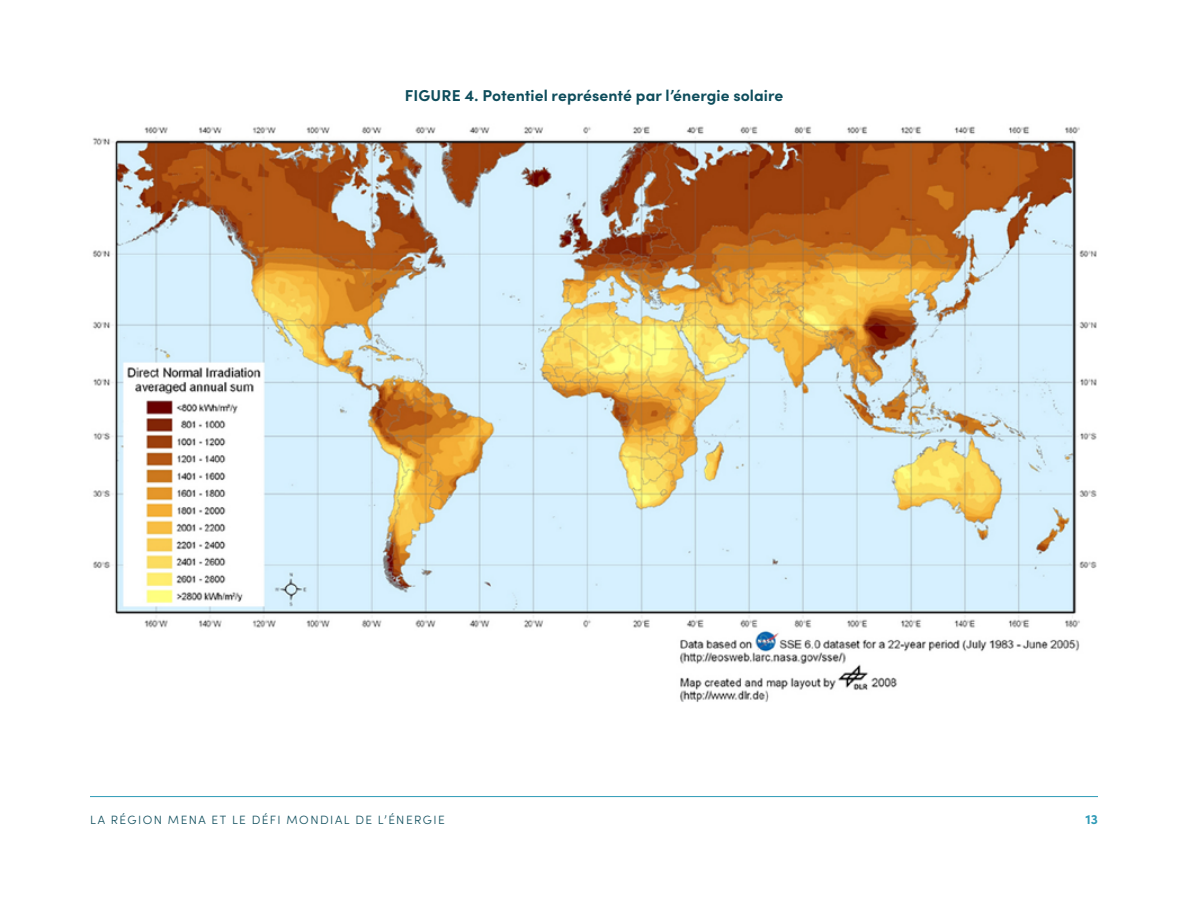
<style>
.page{position:relative;width:1188px;height:918px;background:#fff}
.page>*{position:absolute;margin:0;border:0;box-sizing:border-box;transform-origin:0 0}
.t1{font:700 15.75px "Sofia Pro";letter-spacing:.005em;color:#0e4d5c}
.t2{font:700 13.5px "Sofia Pro";color:#2e9ab6}
.t3{font:300 12px "Sofia Pro";letter-spacing:.12em;color:#0e4d5c}
</style>
<div class="page">
<hr style="left:90px;top:796px;width:1008px;height:1px;background:#2e9ab6">
<img style="left:92px;top:126px;width:1005px;height:576px">
<p class="t1" style="left:405px;top:84px;width:380px">FIGURE 4. Potentiel représenté par l’énergie solaire</p>
<p class="t3" style="left:90px;top:811px;width:356px">LA RÉGION MENA ET LE DÉFI MONDIAL DE L’ÉNERGIE</p>
<p class="t2" style="left:1086px;top:809px;width:14px">13</p>
</div>
